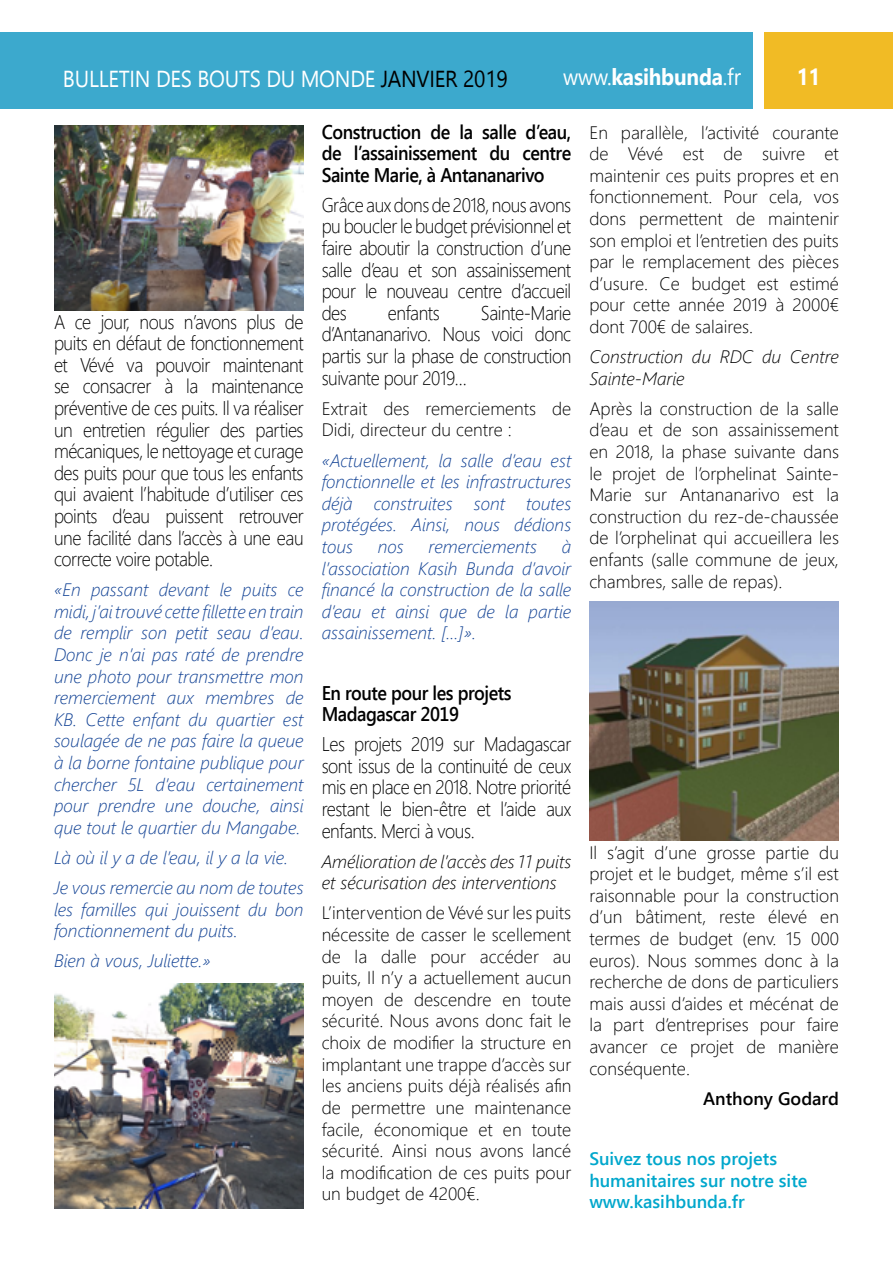
<style>
.page{position:relative;width:893px;height:1263px;background:#fff}
.page>*{position:absolute;margin:0;border:0;box-sizing:border-box;transform-origin:0 0}
.t1{font:23.1px "Segoe UI";letter-spacing:-.01em;color:#fff;scale:.91 1}
.t2{font:700 23.1px "Segoe UI";letter-spacing:-.01em;color:#fff;scale:.91 1}
.t3{font:300 19.8px/21.6px "Segoe UI";letter-spacing:-.025em;color:#000;text-align:justify;scale:.91 1}
.t4{font:600 19.8px/21.6px "Segoe UI";letter-spacing:-.025em;color:#000;text-align:justify;scale:.91 1}
.t5{font:300 18px/21.6px "Segoe UI";color:#000;text-align:justify}
.t6{font:italic 300 18px/21.6px "Segoe UI";color:#134395;text-align:justify}
.t7{font:italic 300 18px/21.6px "Segoe UI";color:#000}
.t8{font:600 18px/21.6px "Segoe UI";color:#00a7cc}
.t9{font:600 18px "Segoe UI";color:#000}
.s1{color:#000}
.s2{font-weight:400}
</style>
<div class="page">
<div style="left:765px;top:32px;width:128px;height:76px;background:#f1bb25"></div>
<div style="left:0;top:32px;width:753px;height:76px;background:#3ca9cd"></div>
<img style="left:54px;top:125px;width:250px;height:185px">
<img style="left:54px;top:983px;width:250px;height:226px">
<img style="left:589px;top:602px;width:250px;height:238px">
<p class="t1" style="left:63px;top:60px;width:490px">BULLETIN DES BOUTS DU MONDE <span class="s1">JANVIER 2019</span></p>
<p class="t2" style="left:563px;top:59px;width:197px"><span class="s2">www.</span>kasihbunda<span class="s2">.fr</span></p>
<p class="t2" style="left:797px;top:59px;width:28px">11</p>
<p class="t3" style="left:54px;top:310px;width:276px">A ce jour, nous n’avons plus de puits en défaut de fonctionnement et Vévé va pouvoir maintenant se consacrer à la maintenance préventive de ces puits. Il va réaliser un entretien régulier des parties mécaniques, le nettoyage et curage des puits pour que tous les enfants qui avaient l’habitude d’utiliser ces points d’eau puissent retrouver une facilité dans l’accès à une eau correcte voire potable.</p>
<p class="t6" style="left:54px;top:578px;width:251px">«En passant devant le puits ce midi, j’ai trouvé cette fillette en train de remplir son petit seau d’eau.<br>Donc je n’ai pas raté de prendre une photo pour transmettre mon remerciement aux membres de KB. Cette enfant du quartier est soulagée de ne pas faire la queue à la borne fontaine publique pour chercher 5L d’eau certainement pour prendre une douche, ainsi que tout le quartier du Mangabe.</p>
<p class="t6" style="left:54px;top:842px;width:251px;line-height:30.2px">Là où il y a de l’eau, il y a la vie.<br>Je vous remercie au nom de toutes</p>
<p class="t6" style="left:54px;top:898px;width:251px">les familles qui jouissent du bon fonctionnement du puits.</p>
<p class="t6" style="left:54px;top:949px;width:158px">Bien à vous, Juliette.»</p>
<p class="t4" style="left:322px;top:120px;width:276px">Construction de la salle d’eau, de l’assainissement du centre Sainte Marie, à Antananarivo</p>
<p class="t3" style="left:322px;top:193px;width:276px">Grâce aux dons de 2018, nous avons pu boucler le budget prévisionnel et faire aboutir la construction d’une salle d’eau et son assainissement pour le nouveau centre d’accueil des</p>
<p class="t3" style="left:388px;top:301px;width:58px">enfants</p>
<p class="t3" style="left:322px;top:301px;width:276px;text-indent:159px">Sainte-Marie d’Antananarivo. Nous voici donc partis sur la phase de construction suivante pour 2019…</p>
<p class="t5" style="left:322px;top:397px;width:251px">Extrait des remerciements de<br>Didi, directeur du centre :</p>
<p class="t6" style="left:322px;top:449px;width:251px">«Actuellement, la salle d’eau est fonctionnelle et les infrastructures déjà construites sont toutes protégées. Ainsi, nous dédions tous</p>
<p class="t6" style="left:322px;top:535px;width:251px;text-indent:240px">à l’association Kasih Bunda d’avoir financé la construction de la salle d’eau et ainsi que de la partie assainissement. […]».</p>
<p class="t6" style="left:378px;top:535px;width:28px">nos</p>
<p class="t6" style="left:429px;top:535px;width:110px">remerciements</p>
<p class="t4" style="left:322px;top:681px;width:210px">En route pour les projets<br>Madagascar 2019</p>
<p class="t3" style="left:322px;top:732px;width:276px">Les projets 2019 sur Madagascar sont issus de la continuité de ceux mis en place en 2018. Notre priorité restant le bien-être et l’aide aux enfants. Merci à vous.</p>
<p class="t7" style="left:322px;top:850px;width:251px">Amélioration de l’accès des 11 puits et sécurisation des interventions</p>
<p class="t5" style="left:322px;top:901px;width:251px">L’intervention de Vévé sur les puits nécessite de casser le scellement de la dalle pour accéder au puits, Il n’y a actuellement aucun moyen de descendre en toute sécurité. Nous avons donc fait le choix de modifier la structure en implantant une trappe d’accès sur les anciens puits déjà réalisés afin de permettre une maintenance facile, économique et en toute sécurité. Ainsi nous avons lancé la modification de ces puits pour un budget de 4200€.</p>
<p class="t5" style="left:589px;top:121px;width:251px">En parallèle, l’activité courante de Vévé est de suivre et maintenir ces puits propres et en fonctionnement. Pour cela, vos dons permettent de maintenir son emploi et l’entretien des puits par le remplacement des pièces d’usure. Ce budget est estimé pour cette année 2019 à 2000€ dont 700€ de salaires.</p>
<p class="t7" style="left:589px;top:345px;width:251px">Construction du RDC du Centre<br>Sainte-Marie</p>
<p class="t5" style="left:589px;top:397px;width:251px">Après la construction de la salle d’eau et de son assainissement en 2018, la phase suivante dans le projet de l’orphelinat Sainte-Marie sur Antananarivo est la construction du rez-de-chaussée de l’orphelinat qui accueillera les enfants (salle commune de jeux, chambres, salle de repas).</p>
<p class="t5" style="left:589px;top:840px;width:251px">Il s’agit d’une grosse partie du projet et le budget, même s’il est raisonnable pour la construction d’un bâtiment, reste élevé en termes de budget (env. 15 000 euros). Nous sommes donc à la recherche de dons de particuliers mais aussi d’aides et mécénat de la part d’entreprises pour faire avancer ce projet de manière conséquente.</p>
<p class="t9" style="left:703px;top:1086px;width:137px">Anthony Godard</p>
<p class="t8" style="left:589px;top:1147px;width:219px">Suivez tous nos projets humanitaires sur notre site www.kasihbunda.fr</p>
</div>
